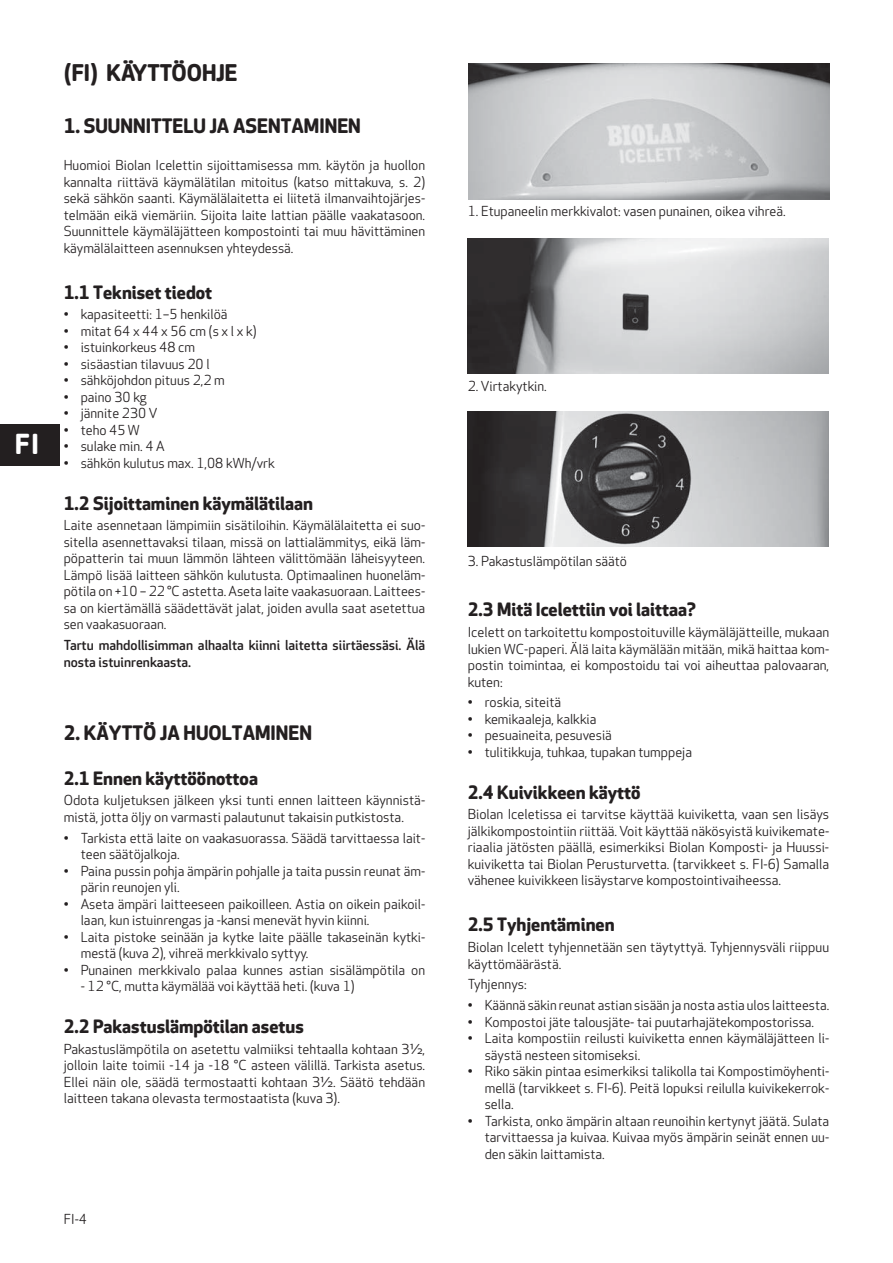
<style>
.page{position:relative;width:893px;height:1263px;background:#fff}
.page>*{position:absolute;margin:0;border:0;box-sizing:border-box;transform-origin:0 0}
.t1{font:700 27px "Apex Rounded";color:#fff}
.t2{font:700 22.5px "Apex Rounded";color:#231f20}
.t3{font:700 19.5px "Apex Rounded";color:#231f20}
.t4{font:700 18px "Apex Rounded";color:#231f20}
.t5{font:13.5px/16.5px "Apex Rounded";color:#231f20;text-align:justify}
.t6{font:500 13.5px/16.5px "Apex Rounded";color:#231f20}
</style>
<div class="page">
<div style="left:0;top:424px;width:59px;height:41px;background:#231f20"></div>
<img style="left:469px;top:64px;width:360px;height:135px">
<img style="left:468px;top:238px;width:360px;height:135px">
<img style="left:468px;top:411px;width:360px;height:135px">
<h1 class="t1" style="left:15px;top:434px;width:25px">FI</h1>
<h2 class="t2" style="left:64px;top:64px;width:175px">(FI) KÄYTTÖOHJE</h2>
<h3 class="t3" style="left:64px;top:118px;width:299px">1. SUUNNITTELU JA ASENTAMINEN</h3>
<p class="t5" style="left:64px;top:159px;width:363px">Huomioi Biolan Icelettin sijoittamisessa mm. käytön ja huollon kannalta riittävä käymälätilan mitoitus (katso mittakuva, s. 2) sekä sähkön saanti. Käymälälaitetta ei liitetä ilmanvaihtojärjes&shy;telmään eikä viemäriin. Sijoita laite lattian päälle vaakatasoon.<br>Suunnittele käymäläjätteen kompostointi tai muu hävittäminen käymälälaitteen asennuksen yhteydessä.</p>
<h3 class="t4" style="left:64px;top:285px;width:150px">1.1 Tekniset tiedot</h3>
<p class="t5" style="left:64px;top:308px;width:165px">• kapasiteetti: 1–5 henkilöä</p>
<p class="t5" style="left:64px;top:324px;width:194px">• mitat 64 x 44 x 56 cm (s x l x k)</p>
<p class="t5" style="left:64px;top:341px;width:133px">• istuinkorkeus 48 cm</p>
<p class="t5" style="left:64px;top:357px;width:147px">• sisäastian tilavuus 20 l</p>
<p class="t5" style="left:64px;top:374px;width:162px">• sähköjohdon pituus 2,2 m</p>
<p class="t5" style="left:64px;top:390px;width:85px">• paino 30 kg</p>
<p class="t5" style="left:64px;top:407px;width:95px">• jännite 230 V</p>
<p class="t5" style="left:64px;top:423px;width:78px">• teho 45 W</p>
<p class="t5" style="left:64px;top:440px;width:102px">• sulake min. 4 A</p>
<p class="t5" style="left:64px;top:456px;width:213px">• sähkön kulutus max. 1,08 kWh/vrk</p>
<h3 class="t4" style="left:64px;top:496px;width:251px">1.2 Sijoittaminen käymälätilaan</h3>
<p class="t5" style="left:64px;top:519px;width:363px">Laite asennetaan lämpimiin sisätiloihin. Käymälälaitetta ei suo&shy;sitella asennettavaksi tilaan, missä on lattialämmitys, eikä läm&shy;pöpatterin tai muun lämmön lähteen välittömään läheisyyteen.<br>Lämpö lisää laitteen sähkön kulutusta. Optimaalinen huoneläm&shy;pötila on +10 – 22 °C astetta. Aseta laite vaakasuoraan. Laittees&shy;sa on kiertämällä säädettävät jalat, joiden avulla saat asetettua sen vaakasuoraan.</p>
<p class="t6" style="left:64px;top:639px;width:363px">Tartu mahdollisimman alhaalta kiinni laitetta siirtäessäsi. Älä nosta istuinrenkaasta.</p>
<h3 class="t3" style="left:64px;top:725px;width:250px">2. KÄYTTÖ JA HUOLTAMINEN</h3>
<h3 class="t4" style="left:64px;top:771px;width:196px">2.1 Ennen käyttöönottoa</h3>
<p class="t5" style="left:64px;top:794px;width:363px">Odota kuljetuksen jälkeen yksi tunti ennen laitteen käynnistä&shy;mistä, jotta öljy on varmasti palautunut takaisin putkistosta.</p>
<p class="t5" style="left:81px;top:831px;width:346px;text-indent:-17px">• Tarkista että laite on vaakasuorassa. Säädä tarvittaessa lait&shy;teen säätöjalkoja.</p>
<p class="t5" style="left:81px;top:864px;width:346px;text-indent:-17px">• Paina pussin pohja ämpärin pohjalle ja taita pussin reunat äm&shy;pärin reunojen yli.</p>
<p class="t5" style="left:81px;top:897px;width:346px;text-indent:-17px">• Aseta ämpäri laitteeseen paikoilleen. Astia on oikein paikoil&shy;laan, kun istuinrengas ja -kansi menevät hyvin kiinni.</p>
<p class="t5" style="left:81px;top:930px;width:346px;text-indent:-17px">• Laita pistoke seinään ja kytke laite päälle takaseinän kytki&shy;mestä (kuva 2), vihreä merkkivalo syttyy.</p>
<p class="t5" style="left:64px;top:963px;width:363px">• Punainen merkkivalo palaa kunnes astian sisälämpötila on</p>
<p class="t5" style="left:81px;top:980px;width:275px">- 12 °C, mutta käymälää voi käyttää heti. (kuva 1)</p>
<h3 class="t4" style="left:64px;top:1020px;width:242px">2.2 Pakastuslämpötilan asetus</h3>
<p class="t5" style="left:64px;top:1042px;width:363px">Pakastuslämpötila on asetettu valmiiksi tehtaalla kohtaan 3½, jolloin laite toimii -14 ja -18 °C asteen välillä. Tarkista asetus.<br>Ellei näin ole, säädä termostaatti kohtaan 3½. Säätö tehdään laitteen takana olevasta termostaatista (kuva 3).</p>
<p class="t5" style="left:64px;top:1213px;width:25px">FI-4</p>
<p class="t5" style="left:468px;top:205px;width:319px">1. Etupaneelin merkkivalot: vasen punainen, oikea vihreä.</p>
<p class="t5" style="left:468px;top:379px;width:80px">2. Virtakytkin.</p>
<p class="t5" style="left:468px;top:555px;width:161px">3. Pakastuslämpötilan säätö</p>
<h3 class="t4" style="left:468px;top:603px;width:229px">2.3 Mitä Icelettiin voi laittaa?</h3>
<p class="t5" style="left:468px;top:625px;width:363px">Icelett on tarkoitettu kompostoituville käymäläjätteille, mukaan lukien WC-paperi. Älä laita käymälään mitään, mikä haittaa kom&shy;postin toimintaa, ei kompostoidu tai voi aiheuttaa palovaaran, kuten:</p>
<p class="t5" style="left:468px;top:696px;width:95px">• roskia, siteitä</p>
<p class="t5" style="left:468px;top:712px;width:130px">• kemikaaleja, kalkkia</p>
<p class="t5" style="left:468px;top:729px;width:146px">• pesuaineita, pesuvesiä</p>
<p class="t5" style="left:468px;top:745px;width:226px">• tulitikkuja, tuhkaa, tupakan tumppeja</p>
<h3 class="t4" style="left:468px;top:785px;width:174px">2.4 Kuivikkeen käyttö</h3>
<p class="t5" style="left:468px;top:808px;width:363px">Biolan Iceletissa ei tarvitse käyttää kuiviketta, vaan sen lisäys jälkikompostointiin riittää. Voit käyttää näkösyistä kuivikemate&shy;riaalia jätösten päällä, esimerkiksi Biolan Komposti- ja Huussi&shy;kuiviketta tai Biolan Perusturvetta. (tarvikkeet s. FI-6) Samalla vähenee kuivikkeen lisäystarve kompostointivaiheessa.</p>
<h3 class="t4" style="left:468px;top:918px;width:148px">2.5 Tyhjentäminen</h3>
<p class="t5" style="left:468px;top:940px;width:363px">Biolan Icelett tyhjennetään sen täytyttyä. Tyhjennysväli riippuu käyttömäärästä.</p>
<p class="t5" style="left:468px;top:978px;width:61px">Tyhjennys:</p>
<p class="t5" style="left:468px;top:998px;width:363px">• Käännä säkin reunat astian sisään ja nosta astia ulos laitteesta.</p>
<p class="t5" style="left:468px;top:1015px;width:348px">• Kompostoi jäte talousjäte- tai puutarhajätekompostorissa.</p>
<p class="t5" style="left:485px;top:1031px;width:346px;text-indent:-17px">• Laita kompostiin reilusti kuiviketta ennen käymäläjätteen li&shy;säystä nesteen sitomiseksi.</p>
<p class="t5" style="left:485px;top:1064px;width:346px;text-indent:-17px">• Riko säkin pintaa esimerkiksi talikolla tai Kompostimöyhenti&shy;mellä (tarvikkeet s. FI-6). Peitä lopuksi reilulla kuivikekerrok&shy;sella.</p>
<p class="t5" style="left:485px;top:1114px;width:346px;text-indent:-17px">• Tarkista, onko ämpärin altaan reunoihin kertynyt jäätä. Sulata tarvittaessa ja kuivaa. Kuivaa myös ämpärin seinät ennen uu&shy;den säkin laittamista.</p>
</div>
